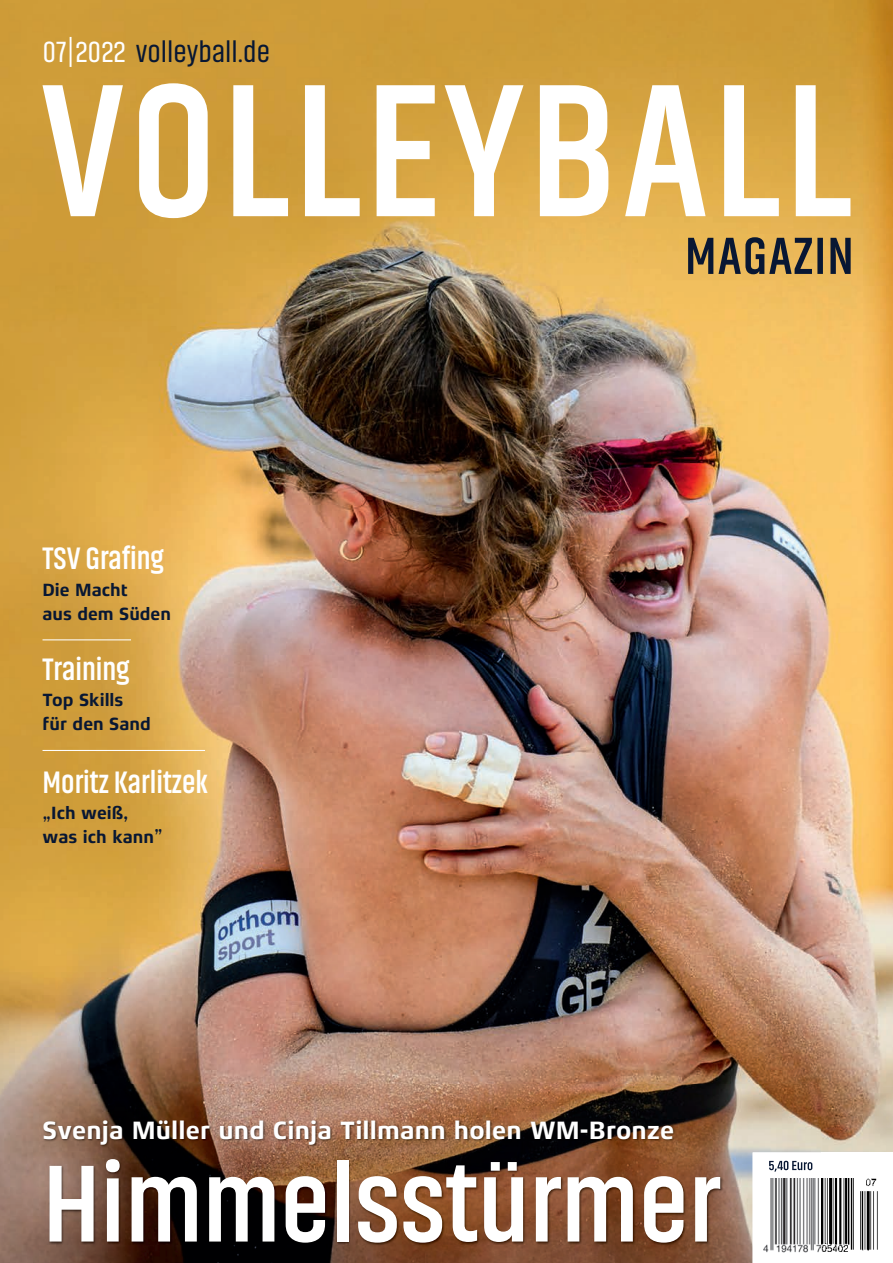
<style>
.page{position:relative;width:893px;height:1263px;background:#fff}
.page>*{position:absolute;margin:0;border:0;box-sizing:border-box;transform-origin:0 0}
.t1{font:700 111px "Akhand";color:#fff}
.t2{font:700 31.5px "Akhand";color:#fff;scale:.95 1}
.t3{font:30px "Akhand";color:#081733}
.t4{font:700 25.5px "Xenois Sans Pro";letter-spacing:.005em;color:#fff}
.t5{font:700 18px/24px "Xenois Sans Pro";color:#081733}
.s1{color:#fff}
</style>
<div class="page">
<img style="left:0;top:0;width:893px;height:1152px">
<svg style="left:43px;top:83px;width:807px;height:135px"></svg>
<img style="left:821px;top:1178px;width:57px;height:74px">
<img style="left:0;top:1084px;width:821px;height:179px">
<img style="left:753px;top:1152px;width:68px;height:111px">
<img style="left:761px;top:1178px;width:60px;height:78px">
<img style="left:769px;top:1161px;width:43px;height:11px">
<hr style="left:43px;top:639px;width:88px;height:1px;background:#fff">
<hr style="left:43px;top:750px;width:162px;height:1px;background:#fff">
<svg style="left:688px;top:237px;width:163px;height:37px;background:#806d47"></svg>
<h3 class="t3" style="left:43px;top:34px;width:229px"><span class="s1">07|2022</span> volleyball.de</h3>
<h2 class="t2" style="left:43px;top:540px;width:129px">TSV Grafing</h2>
<p class="t5" style="left:43px;top:578px;width:130px">Die Macht<br>aus dem Süden</p>
<h2 class="t2" style="left:43px;top:651px;width:93px">Training</h2>
<p class="t5" style="left:43px;top:688px;width:110px">Top Skills für den Sand</p>
<h2 class="t2" style="left:43px;top:763px;width:176px">Moritz Karlitzek</h2>
<p class="t5" style="left:43px;top:801px;width:122px">„Ich weiß, was ich kann”</p>
<h3 class="t4" style="left:43px;top:1115px;width:633px">Svenja Müller und Cinja Tillmann holen WM-Bronze</h3>
<h1 class="t1" style="left:43px;top:1138px;width:679px">Himmelsstürmer</h1>
</div>
